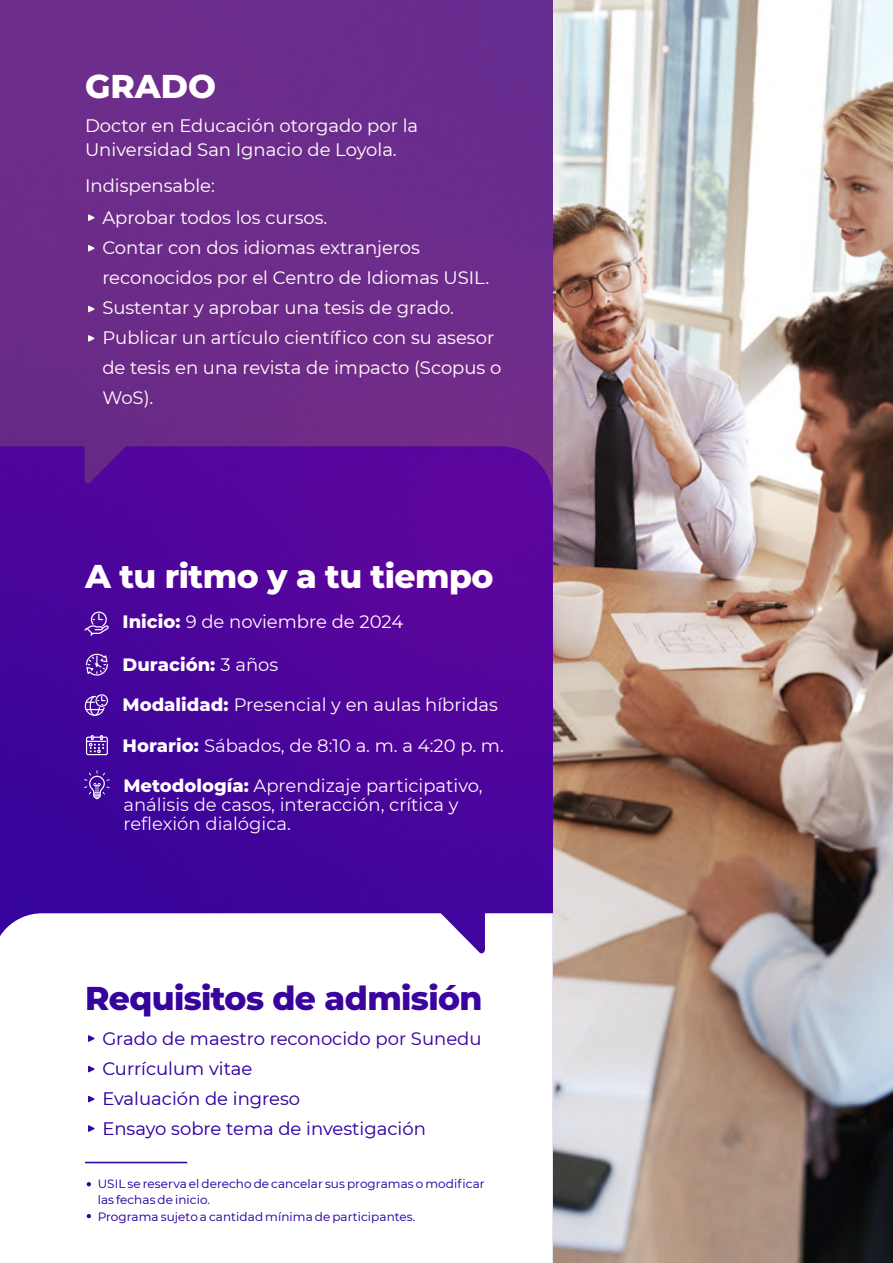
<style>
.page{position:relative;width:893px;height:1263px;background:#fff}
.page>*{position:absolute;margin:0;border:0;box-sizing:border-box;transform-origin:0 0}
.t1{font:800 33px "Montserrat";letter-spacing:-.02em;color:#fff}
.t2{font:800 33px "Montserrat";letter-spacing:-.02em;color:#4906a7}
.t3{font:18px/30px "Montserrat";color:#fff}
.t4{font:18px/30px "Montserrat";color:#4906a7}
.t5{font:800 18px "Montserrat";color:#fff}
.t6{font:12px/16.5px "Montserrat";letter-spacing:.01em;color:#4906a7}
.s1{font-weight:800}
.s2{font-weight:400}
</style>
<div class="page">
<img style="left:0;top:0;width:893px;height:1263px">
<h1 class="t1" style="left:85px;top:62px;width:132px">GRADO</h1>
<p class="t3" style="left:85px;top:113px;width:335px;line-height:24px">Doctor en Educación otorgado por la<br>Universidad San Ignacio de Loyola.</p>
<p class="t3" style="left:85px;top:170px;width:131px">Indispensable:</p>
<p class="t3" style="left:102px;top:202px;width:401px">Aprobar todos los cursos.<br>Contar con dos idiomas extranjeros reconocidos por el Centro de Idiomas USIL.<br>Sustentar y aprobar una tesis de grado.<br>Publicar un artículo científico con su asesor de tesis en una revista de impacto (Scopus o WoS).</p>
<h1 class="t1" style="left:85px;top:552px;width:410px">A tu ritmo y a tu tiempo</h1>
<p class="t3" style="left:123px;top:605px;width:282px"><span class="s1">Inicio:</span> 9 de noviembre de 2024</p>
<p class="t5" style="left:123px;top:651px;width:157px">Duración: <span class="s2">3 años</span></p>
<p class="t3" style="left:123px;top:689px;width:377px"><span class="s1">Modalidad:</span> Presencial y en aulas híbridas</p>
<p class="t3" style="left:123px;top:730px;width:383px"><span class="s1">Horario:</span> Sábados, de 8:10 a. m. a 4:20 p. m.</p>
<p class="t3" style="left:123px;top:775px;width:361px;line-height:19.2px"><span class="s1">Metodología:</span> Aprendizaje participativo, análisis de casos, interacción, crítica y reflexión dialógica.</p>
<h1 class="t2" style="left:85px;top:974px;width:399px">Requisitos de admisión</h1>
<p class="t4" style="left:102px;top:1023px;width:381px">Grado de maestro reconocido por Sunedu<br>Currículum vitae<br>Evaluación de ingreso<br>Ensayo sobre tema de investigación</p>
<p class="t6" style="left:98px;top:1174px;width:388px">USIL se reserva el derecho de cancelar sus programas o modificar las fechas de inicio.<br>Programa sujeto a cantidad mínima de participantes.</p>
</div>
